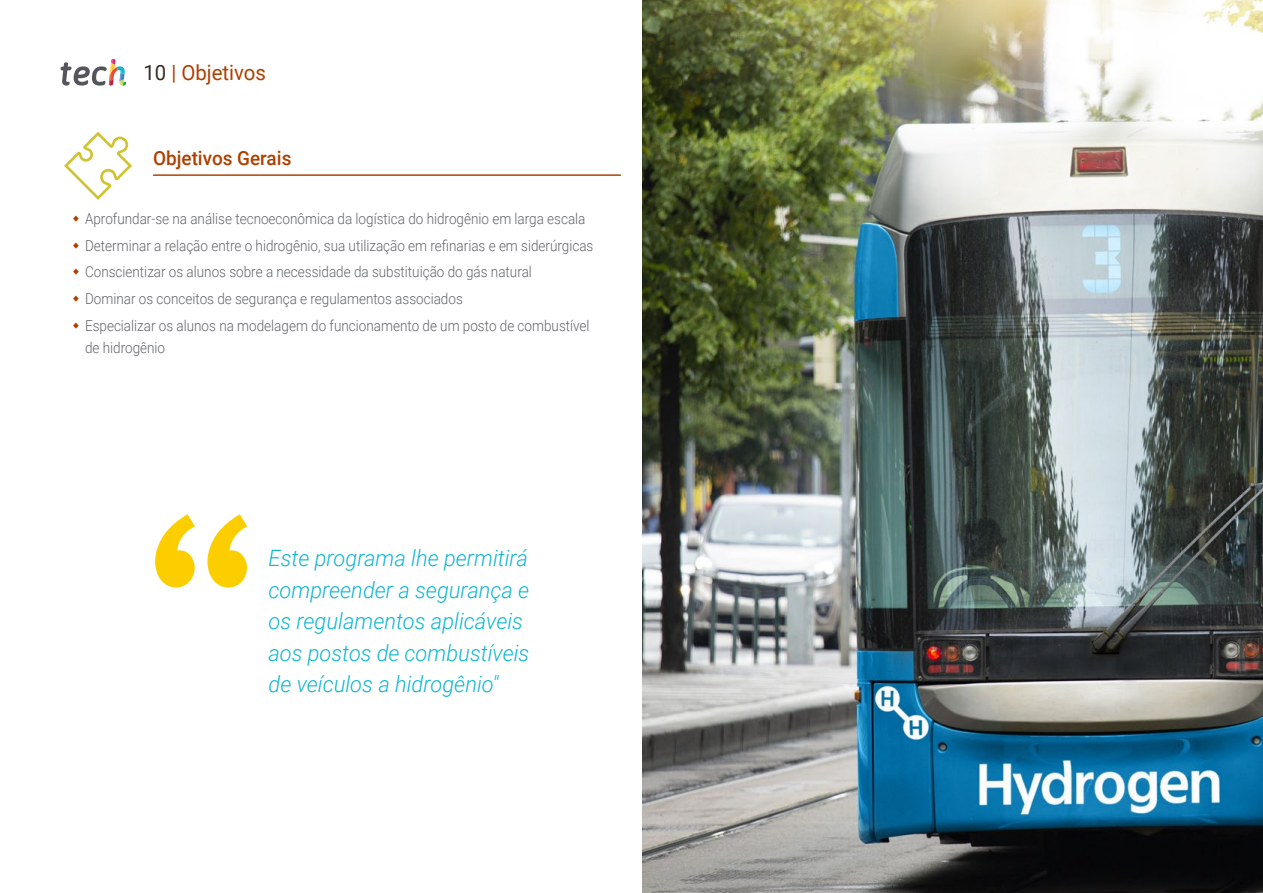
<style>
.page{position:relative;width:1263px;height:893px;background:#fff}
.page>*{position:absolute;margin:0;border:0;box-sizing:border-box;transform-origin:0 0}
.t1{font:italic 300 22.5px/31.5px "Roboto";color:#0fb6cf}
.t2{font:21px "Roboto";color:#ae4000}
.t3{font:500 19.5px "Roboto";color:#ae4000}
.t4{font:300 15px/26.7px "Roboto";color:#61646a;scale:.9 1}
.s1{color:#312e20}
</style>
<div class="page">
<hr style="left:153px;top:175px;width:468px;height:1px;background:#ae4000">
<svg style="left:64px;top:132px;width:68px;height:68px"></svg>
<svg style="left:61px;top:59px;width:65px;height:27px"></svg>
<svg style="left:155px;top:514px;width:92px;height:73px"></svg>
<img style="left:642px;top:0;width:621px;height:893px">
<h2 class="t2" style="left:144px;top:57px;width:124px"><span class="s1">10</span> | Objetivos</h2>
<h3 class="t3" style="left:153px;top:144px;width:140px">Objetivos Gerais</h3>
<p class="t4" style="left:85px;top:205px;width:566px">Aprofundar-se na análise tecnoeconômica da logística do hidrogênio em larga escala Determinar a relação entre o hidrogênio, sua utilização em refinarias e em siderúrgicas Conscientizar os alunos sobre a necessidade da substituição do gás natural<br>Dominar os conceitos de segurança e regulamentos associados<br>Especializar os alunos na modelagem do funcionamento de um posto de combustível</p>
<p class="t4" style="left:85px;top:334px;width:91px">de hidrogênio</p>
<h1 class="t1" style="left:268px;top:542px;width:262px">Este programa lhe permitirá compreender a segurança e os regulamentos aplicáveis aos postos de combustíveis de veículos a hidrogênio"</h1>
</div>
